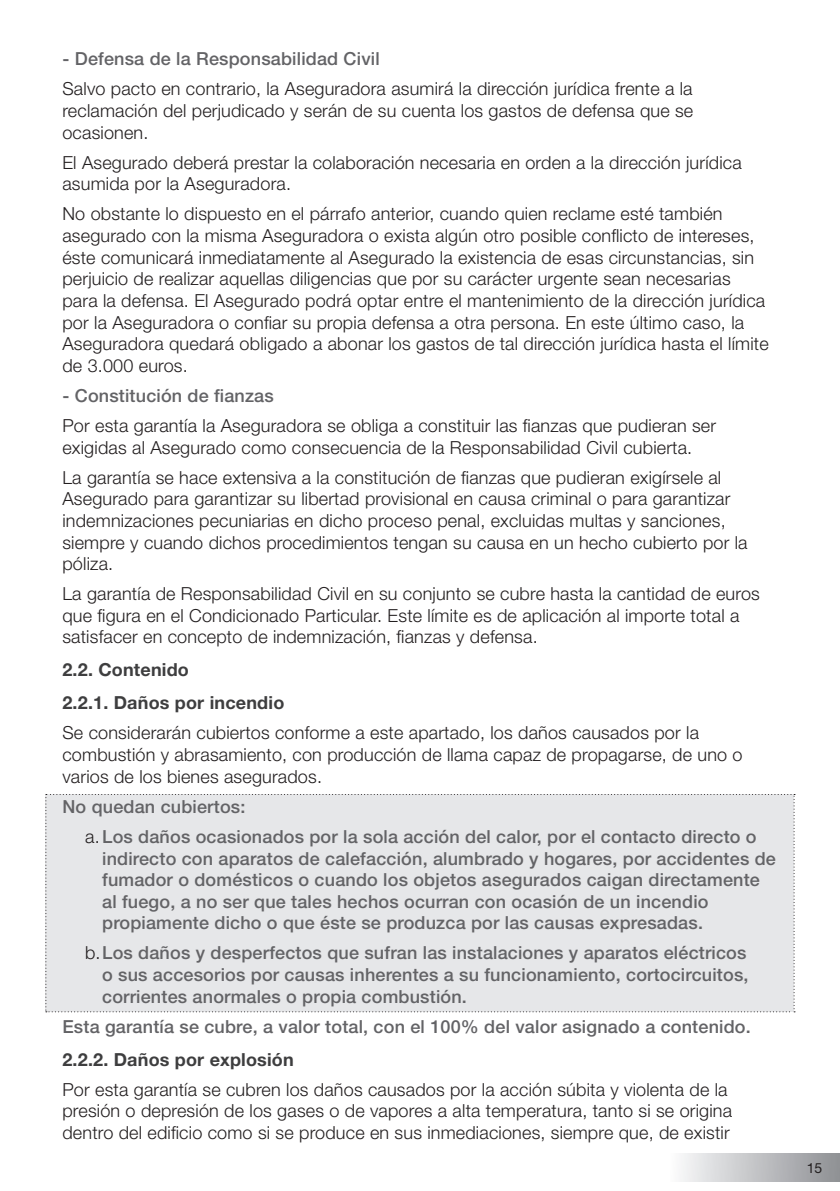
<style>
.page{position:relative;width:840px;height:1191px;background:#fff}
.page>*{position:absolute;margin:0;border:0;box-sizing:border-box;transform-origin:0 0}
.t1{font:300 18px/21.6px "Helvetica Neue LT Std";letter-spacing:.01em;color:#231f20}
.t2{font:500 18px/21.6px "Helvetica Neue LT Std";letter-spacing:.01em;color:#636366}
.subtítulo{font:700 18px "Helvetica Neue LT Std";letter-spacing:.01em;color:#3e3e3f}
.t3{font:14px "Helvetica Neue LT Std";color:#231f20}
.s1{font-weight:300;color:#231f20}
</style>
<div class="page">
<div style="left:670px;top:1153px;width:169px;height:28px;background:linear-gradient(to right,#fbfbfc,#8e9094)"></div>
<div style="left:45px;top:794px;width:749px;height:218px;background:#e6e7e9"></div>
<p class="t2" style="left:62px;top:48px;width:318px">- Defensa de la Responsabilidad Civil</p>
<p class="t1" style="left:62px;top:78px;width:632px;text-align:justify">Salvo pacto en contrario, la Aseguradora asumirá la dirección jurídica frente a la reclamación del perjudicado y serán de su cuenta los gastos de defensa que se ocasionen.</p>
<p class="t1" style="left:62px;top:151px;width:680px">El Asegurado deberá prestar la colaboración necesaria en orden a la dirección jurídica asumida por la Aseguradora.</p>
<p class="t1" style="left:62px;top:203px;width:707px">No obstante lo dispuesto en el párrafo anterior, cuando quien reclame esté también asegurado con la misma Aseguradora o exista algún otro posible conflicto de intereses, éste comunicará inmediatamente al Asegurado la existencia de esas circunstancias, sin perjuicio de realizar aquellas diligencias que por su carácter urgente sean necesarias para la defensa. El Asegurado podrá optar entre el mantenimiento de la dirección jurídica por la Aseguradora o confiar su propia defensa a otra persona. En este último caso, la Aseguradora quedará obligado a abonar los gastos de tal dirección jurídica hasta el límite de 3.000 euros.</p>
<p class="t2" style="left:62px;top:384px;width:213px">- Constitución de fianzas</p>
<p class="t1" style="left:62px;top:414px;width:654px">Por esta garantía la Aseguradora se obliga a constituir las fianzas que pudieran ser exigidas al Asegurado como consecuencia de la Responsabilidad Civil cubierta.</p>
<p class="t1" style="left:62px;top:466px;width:686px">La garantía se hace extensiva a la constitución de fianzas que pudieran exigírsele al Asegurado para garantizar su libertad provisional en causa criminal o para garantizar indemnizaciones pecuniarias en dicho proceso penal, excluidas multas y sanciones, siempre y cuando dichos procedimientos tengan su causa en un hecho cubierto por la póliza.</p>
<p class="t1" style="left:62px;top:582px;width:698px">La garantía de Responsabilidad Civil en su conjunto se cubre hasta la cantidad de euros que figura en el Condicionado Particular. Este límite es de aplicación al importe total a satisfacer en concepto de indemnización, fianzas y defensa.</p>
<p class="subtítulo" style="left:62px;top:659px;width:128px">2.2. Contenido</p>
<p class="subtítulo" style="left:62px;top:692px;width:223px">2.2.1. Daños por incendio</p>
<p class="t1" style="left:62px;top:722px;width:681px">Se considerarán cubiertos conforme a este apartado, los daños causados por la combustión y abrasamiento, con producción de llama capaz de propagarse, de uno o varios de los bienes asegurados.</p>
<p class="t2" style="left:62px;top:795px;width:184px">No quedan cubiertos:</p>
<p class="t2" style="left:102px;top:825px;width:675px;text-indent:-17px"><span class="s1">a.</span>Los daños ocasionados por la sola acción del calor, por el contacto directo o indirecto con aparatos de calefacción, alumbrado y hogares, por accidentes de fumador o domésticos o cuando los objetos asegurados caigan directamente al fuego, a no ser que tales hechos ocurran con ocasión de un incendio propiamente dicho o que éste se produzca por las causas expresadas.</p>
<p class="t2" style="left:102px;top:942px;width:647px;text-align:justify;text-indent:-17px"><span class="s1">b.</span>Los daños y desperfectos que sufran las instalaciones y aparatos eléctricos o sus accesorios por causas inherentes a su funcionamiento, cortocircuitos, corrientes anormales o propia combustión.</p>
<p class="t2" style="left:62px;top:1015px;width:689px">Esta garantía se cubre, a valor total, con el 100% del valor asignado a contenido.</p>
<p class="subtítulo" style="left:62px;top:1048px;width:233px">2.2.2. Daños por explosión</p>
<p class="t1" style="left:62px;top:1078px;width:671px">Por esta garantía se cubren los daños causados por la acción súbita y violenta de la presión o depresión de los gases o de vapores a alta temperatura, tanto si se origina dentro del edificio como si se produce en sus inmediaciones, siempre que, de existir</p>
<p class="t3" style="left:806px;top:1159px;width:17px">15</p>
</div>
